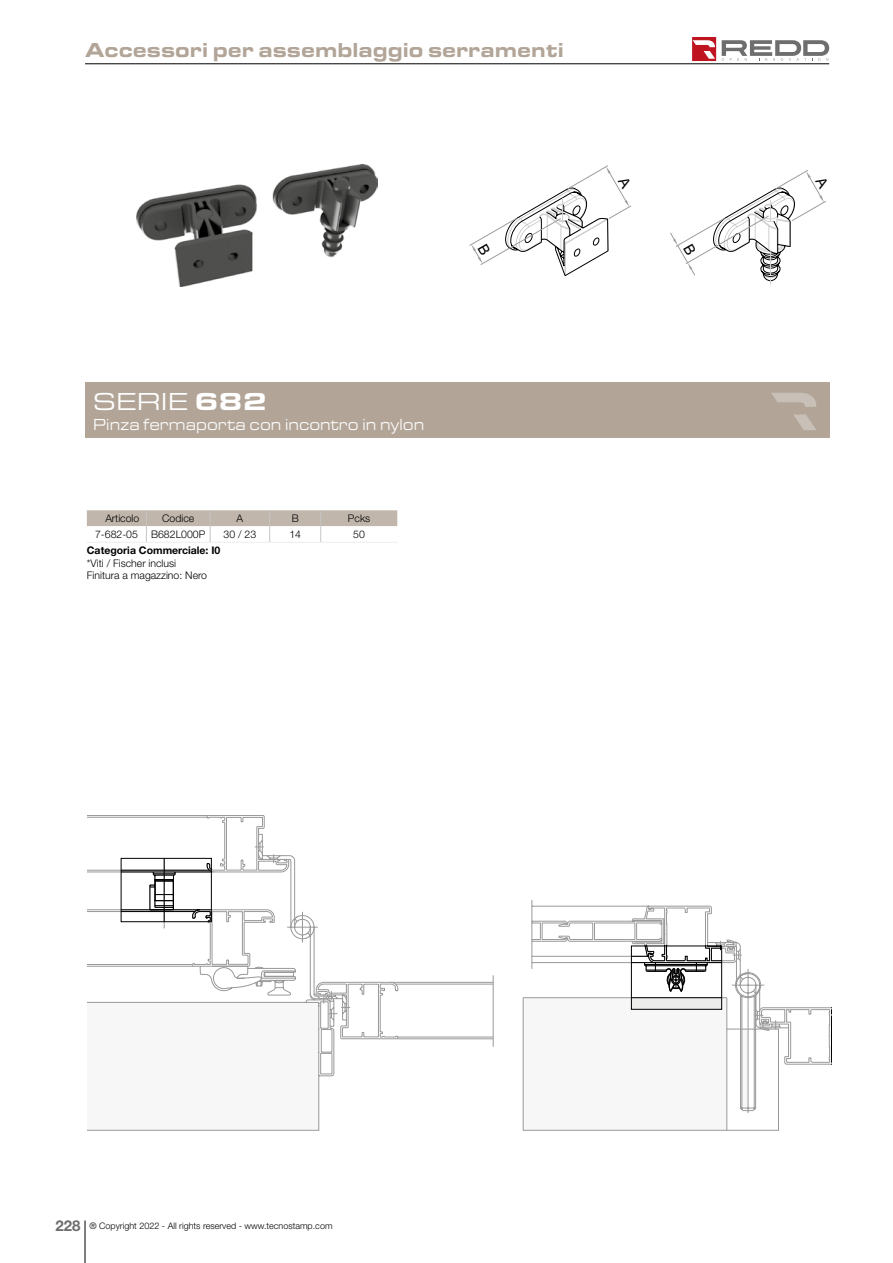
<style>
.page{position:relative;width:893px;height:1263px;background:#fff}
.page>*{position:absolute;margin:0;border:0;box-sizing:border-box;transform-origin:0 0}
.t1{font:25.5px "Eurostile Ext";color:#fff}
.t2{font:900 21px "Eurostile Ext";color:#b2a598;scale:.9 1}
.t3{font:16.5px "Eurostile Ext";color:#fff;scale:.88 1}
.TABELLE_LIGHT{font:300 10.5px "Helvetica Neue LT Std";color:#000}
.TABELLE_Piè_di_tabel{font:300 10.5px "Helvetica Neue LT Std";color:#000}
.TABELLE_Piè_di_tabel-2{font:700 10.5px "Helvetica Neue LT Std";color:#000}
.t4{font:300 9px "Helvetica Neue LT Std";color:#000}
.s1{font-weight:900}
.s2{font-weight:700;font-size:15px;color:#6e6e6e}
</style>
<div class="page">
<hr style="left:85px;top:1220px;width:1px;height:43px;background:#000">
<hr style="left:85px;top:64px;width:744px;height:1px;background:#000">
<div style="left:85px;top:383px;width:744px;height:55px;background:#b2a598"></div>
<svg style="left:722px;top:40px;width:107px;height:21px"></svg>
<svg style="left:692px;top:37px;width:24px;height:24px"></svg>
<svg style="left:771px;top:393px;width:45px;height:37px"></svg>
<img style="left:136px;top:165px;width:242px;height:121px">
<svg style="left:523px;top:941px;width:266px;height:189px"></svg>
<div style="left:631px;top:946px;width:91px;height:63px;border:1px solid #000"></div>
<svg style="left:87px;top:815px;width:263px;height:315px"></svg>
<div style="left:121px;top:858px;width:91px;height:64px;border:1px solid #000"></div>
<svg style="left:87px;top:510px;width:310px;height:32px"></svg>
<hr style="left:87px;top:542px;width:59px;height:1px;background:#ededec">
<hr style="left:146px;top:542px;width:64px;height:1px;background:#ededec">
<hr style="left:210px;top:542px;width:30px;height:1px;background:#ededec">
<hr style="left:240px;top:542px;width:30px;height:1px;background:#ededec">
<hr style="left:270px;top:542px;width:51px;height:1px;background:#ededec">
<hr style="left:321px;top:542px;width:38px;height:1px;background:#ededec">
<hr style="left:359px;top:542px;width:38px;height:1px;background:#ededec">
<svg style="left:470px;top:166px;width:356px;height:119px"></svg>
<h2 class="t2" style="left:85px;top:34px;width:534px">Accessori per assemblaggio serramenti</h2>
<p class="t1" style="left:93px;top:383px;width:175px">SERIE <span class="s1">682</span></p>
<p class="t3" style="left:93px;top:412px;width:378px">Pinza fermaporta con incontro in nylon</p>
<p class="TABELLE_LIGHT" style="left:105px;top:512px;width:36px">Articolo</p>
<p class="TABELLE_LIGHT" style="left:162px;top:512px;width:34px">Codice</p>
<p class="TABELLE_LIGHT" style="left:237px;top:512px;width:8px">A</p>
<p class="TABELLE_LIGHT" style="left:292px;top:512px;width:9px">B</p>
<p class="TABELLE_LIGHT" style="left:348px;top:512px;width:24px">Pcks</p>
<p class="TABELLE_LIGHT" style="left:95px;top:528px;width:44px">7-682-05</p>
<p class="TABELLE_LIGHT" style="left:151px;top:528px;width:56px">B682L000P</p>
<p class="TABELLE_LIGHT" style="left:224px;top:528px;width:34px">30 / 23</p>
<p class="TABELLE_LIGHT" style="left:289px;top:528px;width:13px">14</p>
<p class="TABELLE_LIGHT" style="left:353px;top:528px;width:13px">50</p>
<p class="TABELLE_Piè_di_tabel-2" style="left:87px;top:544px;width:135px">Categoria Commerciale: I0</p>
<p class="TABELLE_Piè_di_tabel" style="left:87px;top:556px;width:91px">*Viti / Fischer inclusi</p>
<p class="TABELLE_Piè_di_tabel" style="left:87px;top:569px;width:122px">Finitura a magazzino: Nero</p>
<p class="t4" style="left:55px;top:1220px;width:279px"><span class="s2">228</span> ® Copyright 2022 - All rights reserved - www.tecnostamp.com</p>
</div>
